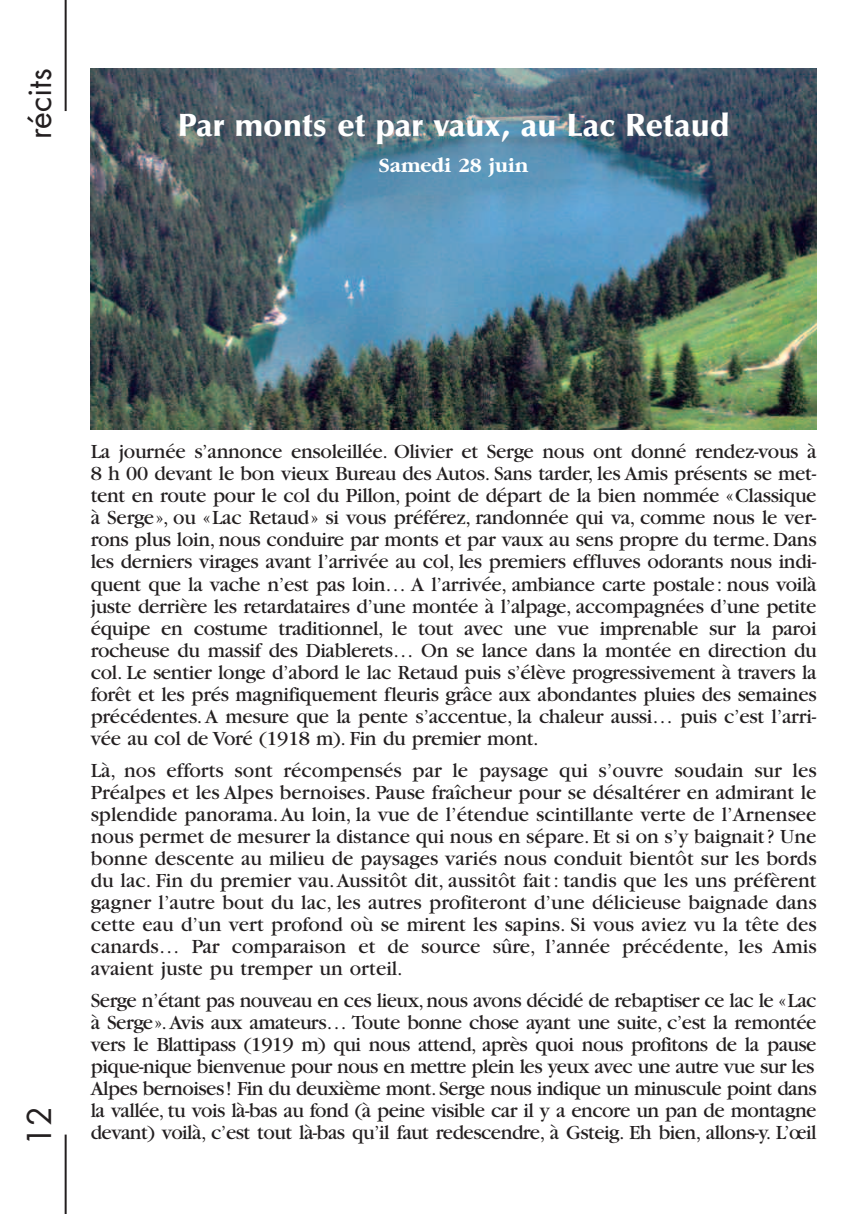
<style>
.page{position:relative;width:862px;height:1214px;background:#fff}
.page>*{position:absolute;margin:0;border:0;box-sizing:border-box;transform-origin:0 0}
.t1{font:900 32px "Optima";color:#fff}
.t2{font:32px "Futura";color:#231f20}
.t3{font:21px/22px "Garamond";letter-spacing:-.015em;color:#231f20;text-align:justify}
.t4{font:700 21px "Garamond";color:#fff}
</style>
<div class="page">
<hr style="left:65px;top:0;width:2px;height:111px;background:#231f20">
<hr style="left:65px;top:1134px;width:2px;height:79px;background:#231f20">
<img style="left:91px;top:68px;width:725px;height:361px">
<h1 class="t2" style="left:25px;top:139px;width:73px;rotate:-90deg">récits</h1>
<h1 class="t1" style="left:178px;top:113px;width:553px">Par monts et par vaux, au Lac Retaud</h1>
<p class="t4" style="left:379px;top:153px;width:151px">Samedi 28 juin</p>
<h1 class="t2" style="left:25px;top:1145px;width:41px;rotate:-90deg">12</h1>
<p class="t3" style="left:91px;top:442px;width:727px">La journée s’annonce ensoleillée. Olivier et Serge nous ont donné rendez-vous à 8 h 00 devant le bon vieux Bureau des Autos. Sans tarder, les Amis présents se met&shy;tent en route pour le col du Pillon, point de départ de la bien nommée «Classique à Serge», ou «Lac Retaud» si vous préférez, randonnée qui va, comme nous le ver&shy;rons plus loin, nous conduire par monts et par vaux au sens propre du terme. Dans les derniers virages avant l’arrivée au col, les premiers effluves odorants nous indi&shy;quent que la vache n’est pas loin… A l’arrivée, ambiance carte postale: nous voilà juste derrière les retardataires d’une montée à l’alpage, accompagnées d’une petite équipe en costume traditionnel, le tout avec une vue imprenable sur la paroi rocheuse du massif des Diablerets… On se lance dans la montée en direction du col. Le sentier longe d’abord le lac Retaud puis s’élève progressivement à travers la forêt et les prés magnifiquement fleuris grâce aux abondantes pluies des semaines précédentes.A mesure que la pente s’accentue, la chaleur aussi… puis c’est l’arri&shy;vée au col de Voré (1918 m). Fin du premier mont.</p>
<p class="t3" style="left:91px;top:760px;width:727px">Là, nos efforts sont récompensés par le paysage qui s’ouvre soudain sur les Préalpes et les Alpes bernoises. Pause fraîcheur pour se désaltérer en admirant le splendide panorama.Au loin, la vue de l’étendue scintillante verte de l’Arnensee nous permet de mesurer la distance qui nous en sépare. Et si on s’y baignait? Une bonne descente au milieu de paysages variés nous conduit bientôt sur les bords du lac. Fin du premier vau.Aussitôt dit, aussitôt fait: tandis que les uns préfèrent gagner l’autre bout du lac, les autres profiteront d’une délicieuse baignade dans cette eau d’un vert profond où se mirent les sapins. Si vous aviez vu la tête des canards… Par comparaison et de source sûre, l’année précédente, les Amis avaient juste pu tremper un orteil.</p>
<p class="t3" style="left:91px;top:990px;width:727px">Serge n’étant pas nouveau en ces lieux,nous avons décidé de rebaptiser ce lac le «Lac à Serge».Avis aux amateurs… Toute bonne chose ayant une suite, c’est la remontée vers le Blattipass (1919 m) qui nous attend, après quoi nous profitons de la pause pique-nique bienvenue pour nous en mettre plein les yeux avec une autre vue sur les Alpes bernoises! Fin du deuxième mont. Serge nous indique un minuscule point dans la vallée, tu vois là-bas au fond (à peine visible car il y a encore un pan de montagne devant) voilà, c’est tout là-bas qu’il faut redescendre, à Gsteig. Eh bien, allons-y. L’œil</p>
</div>
